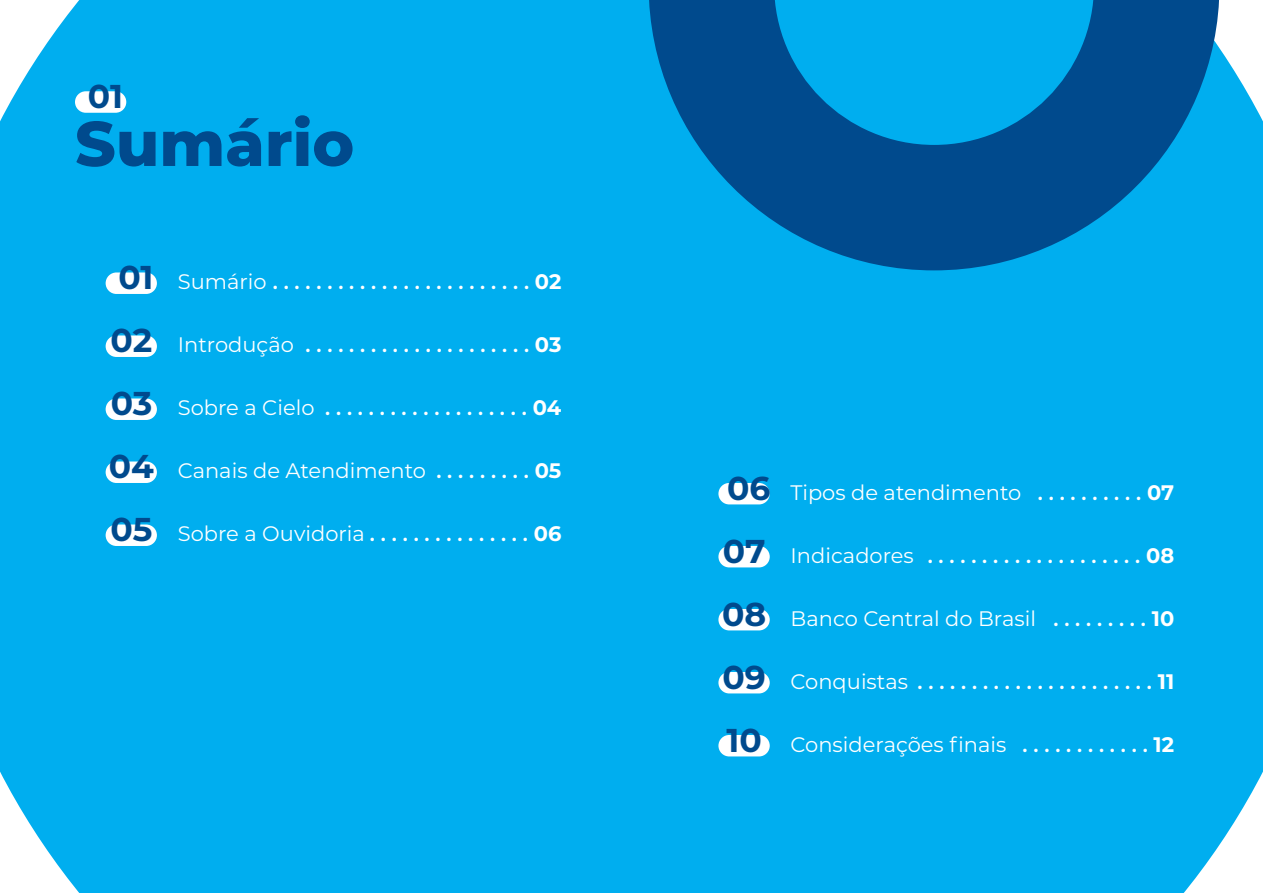
<style>
.page{position:relative;width:1263px;height:893px;background:#00aeef}
.page>*{position:absolute;margin:0;border:0;box-sizing:border-box;transform-origin:0 0}
.t1{font:800 63px "Montserrat";color:#004a8d}
.t2{font:700 33px/63px "Montserrat";color:#004a8d;text-align:justify}
.t3{font:600 21px "Montserrat";color:#fff}
.t4{font:21px "Montserrat";color:#fff}
.s1{font-weight:400}
.s2{font-weight:700}
.s3{font-weight:600}
</style>
<div class="page">
<svg style="left:649px;top:0;width:570px;height:270px;background:#0078ba"></svg>
<div style="left:106px;top:272px;width:51px;height:22px;background:#fff;border-radius:11px"></div>
<div style="left:106px;top:398px;width:51px;height:22px;background:#fff;border-radius:11px"></div>
<div style="left:106px;top:461px;width:51px;height:22px;background:#fff;border-radius:11px"></div>
<div style="left:106px;top:524px;width:51px;height:22px;background:#fff;border-radius:11px"></div>
<div style="left:106px;top:335px;width:51px;height:22px;background:#fff;border-radius:11px"></div>
<div style="left:75px;top:91px;width:51px;height:22px;background:#fff;border-radius:11px"></div>
<div style="left:718px;top:483px;width:52px;height:21px;background:#fff;border-radius:11px"></div>
<div style="left:718px;top:609px;width:52px;height:21px;background:#fff;border-radius:11px"></div>
<div style="left:718px;top:672px;width:52px;height:21px;background:#fff;border-radius:11px"></div>
<div style="left:718px;top:735px;width:52px;height:21px;background:#fff;border-radius:11px"></div>
<div style="left:718px;top:546px;width:52px;height:21px;background:#fff;border-radius:11px"></div>
<h2 class="t2" style="left:88px;top:63px;width:37px">01</h2>
<h1 class="t1" style="left:75px;top:97px;width:281px">Sumário</h1>
<h2 class="t2" style="left:118px;top:244px;width:37px">01</h2>
<h2 class="t2" style="left:109px;top:307px;width:47px">02<br>03<br>04<br>05</h2>
<p class="t3" style="left:178px;top:267px;width:385px"><span class="s1">Sumário</span> . . . . . . . . . . . . . . . . . . . . . . . . <span class="s2">02</span></p>
<p class="t4" style="left:178px;top:330px;width:118px">Introdução</p>
<p class="t3" style="left:306px;top:330px;width:257px">. . . . . . . . . . . . . . . . . . . . . <span class="s2">03</span></p>
<p class="t4" style="left:178px;top:393px;width:138px">Sobre a Cielo</p>
<p class="t3" style="left:325px;top:393px;width:238px">. . . . . . . . . . . . . . . . . . . <span class="s2">04</span></p>
<p class="t4" style="left:178px;top:456px;width:250px">Canais de Atendimento</p>
<p class="t3" style="left:436px;top:456px;width:127px">. . . . . . . . . <span class="s2">05</span></p>
<p class="t4" style="left:178px;top:519px;width:385px">Sobre a Ouvidoria <span class="s3">. . . . . . . . . . . . . . .</span> <span class="s2">06</span></p>
<h2 class="t2" style="left:722px;top:455px;width:50px;text-align:left">06<br>07<br>08<br>09<br>10</h2>
<p class="t4" style="left:790px;top:478px;width:232px">Tipos de atendimento</p>
<p class="t3" style="left:1038px;top:477px;width:138px">. . . . . . . . . . <span class="s2">07</span></p>
<p class="t4" style="left:790px;top:541px;width:125px">Indicadores</p>
<p class="t3" style="left:928px;top:540px;width:248px">. . . . . . . . . . . . . . . . . . . . <span class="s2">08</span></p>
<p class="t4" style="left:790px;top:604px;width:247px">Banco Central do Brasil</p>
<p class="t3" style="left:1053px;top:603px;width:122px">. . . . . . . . . <span class="s2">10</span></p>
<p class="t3" style="left:790px;top:666px;width:385px"><span class="s1">Conquistas</span> . . . . . . . . . . . . . . . . . . . . . . <span class="s2">11</span></p>
<p class="t4" style="left:790px;top:730px;width:217px">Considerações finais</p>
<p class="t3" style="left:1022px;top:729px;width:153px">. . . . . . . . . . . . <span class="s2">12</span></p>
</div>
